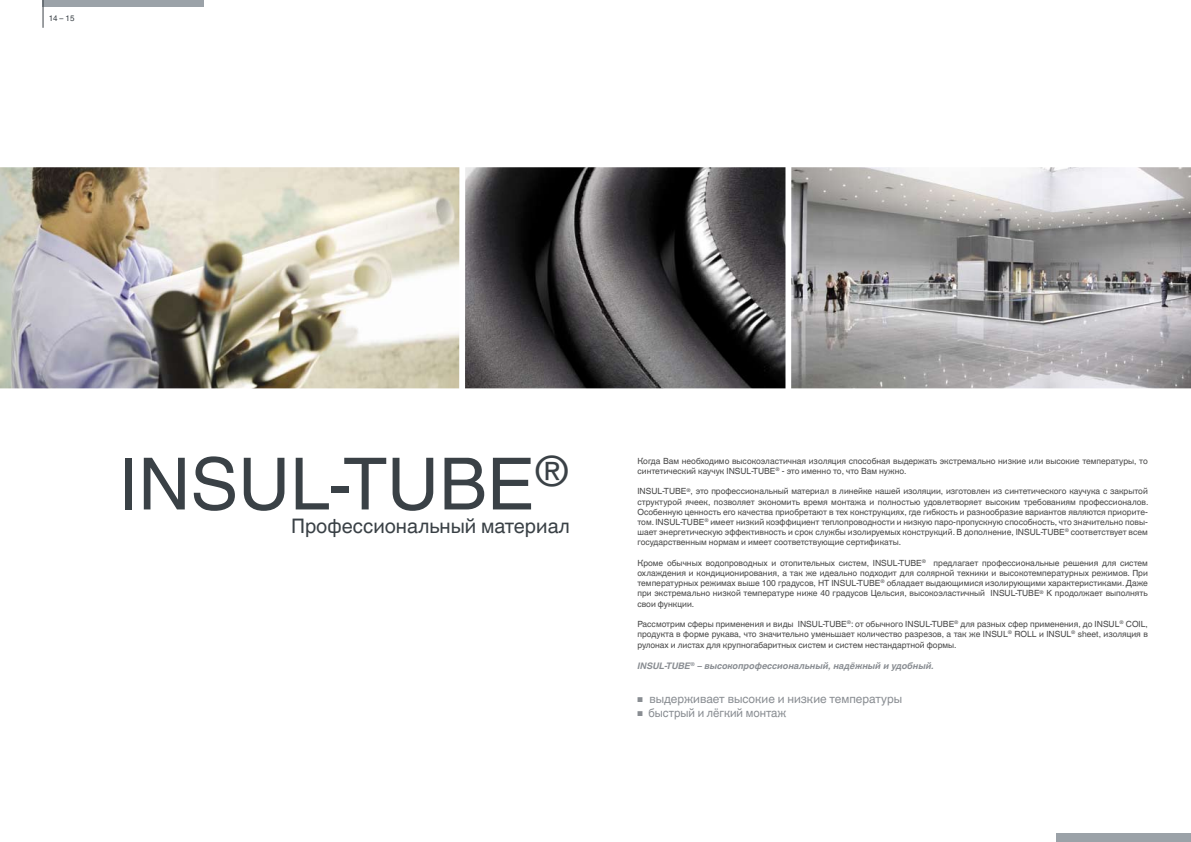
<style>
.page{position:relative;width:1191px;height:842px;background:#fff}
.page>*{position:absolute;margin:0;border:0;box-sizing:border-box;transform-origin:0 0}
.t1{font:72px "Helvetica Linotype";color:#3a4146}
.t2{font:20px "Helvetica Linotype";color:#3a4146}
.t3{font:11.9px "Helvetica Linotype";color:#898d92}
.t4{font:11.9px "Helvetica Linotype";color:#898d92;scale:.96 1}
.t5{font:italic 700 9px "Helvetica Linotype";color:#898d92}
.t6{font:8.5px/10.2px "Helvetica Linotype";color:#484848;text-align:justify}
.t7{font:8px "Helvetica Linotype";color:#3a4146}
</style>
<div class="page">
<div style="left:43px;top:0;width:161px;height:7px;background:#9ba2a8"></div>
<img style="left:0;top:167px;width:459px;height:221px">
<img style="left:791px;top:167px;width:400px;height:221px">
<svg style="left:43px;top:0;width:1px;height:28px"></svg>
<div style="left:1056px;top:833px;width:135px;height:9px;background:#9ba2a8"></div>
<img style="left:465px;top:167px;width:320px;height:221px">
<p class="t7" style="left:49px;top:13px;width:27px">14 – 15</p>
<h1 class="t1" style="left:119px;top:456px;width:452px">INSUL-TUBE<sup>®</sup></h1>
<h2 class="t2" style="left:291px;top:515px;width:280px">Профессиональный материал</h2>
<p class="t6" style="left:637px;top:456px;width:512px">Когда Вам необходимо высокоэластичная изоляция способная выдержать экстремально низкие или высокие температуры, то синтетический каучук INSUL-TUBE<sup>®</sup> - это именно то, что Вам нужно.</p>
<p class="t6" style="left:637px;top:487px;width:512px">INSUL-TUBE<sup>®</sup>, это профессиональный материал в линейке нашей изоляции, изготовлен из синтетического каучука с закрытой структурой ячеек, позволяет экономить время монтажа и полностью удовлетворяет высоким требованиям профессионалов.<br>Особенную ценность его качества приобретают в тех конструкциях, где гибкость и разнообразие вариантов являются приорите&shy;том. INSUL-TUBE<sup>®</sup> имеет низкий коэффициент теплопроводности и низкую паро-пропускную способность, что значительно повы&shy;шает энергетическую эффективность и срок службы изолируемых конструкций. В дополнение, INSUL-TUBE<sup>®</sup> соответствует всем государственным нормам и имеет соответствующие сертификаты.</p>
<p class="t6" style="left:637px;top:558px;width:512px">Кроме обычных водопроводных и отопительных систем, INSUL-TUBE<sup>®</sup> предлагает профессиональные решения для систем охлаждения и кондиционирования, а так же идеально подходит для солярной техники и высокотемпературных режимов. При температурных режимах выше 100 градусов, HT INSUL-TUBE<sup>®</sup> обладает выдающимися изолирующими характеристиками. Даже при экстремально низкой температуре ниже 40 градусов Цельсия, высокоэластичный INSUL-TUBE<sup>®</sup> K продолжает выполнять свои функции.</p>
<p class="t6" style="left:637px;top:619px;width:512px">Рассмотрим сферы применения и виды INSUL-TUBE<sup>®</sup>: от обычного INSUL-TUBE<sup>®</sup> для разных сфер применения, до INSUL<sup>®</sup> COIL, продукта в форме рукава, что значительно уменьшает количество разрезов, а так же INSUL<sup>®</sup> ROLL и INSUL<sup>®</sup> sheet, изоляция в рулонах и листах для крупногабаритных систем и систем нестандартной формы.</p>
<p class="t5" style="left:637px;top:660px;width:298px">INSUL-TUBE<sup>®</sup> – высокопрофессиональный, надёжный и удобный.</p>
<h3 class="t3" style="left:637px;top:692px;width:266px">■ выдерживает высокие и низкие температуры</h3>
<h3 class="t4" style="left:637px;top:706px;width:156px">■ быстрый и лёгкий монтаж</h3>
</div>
